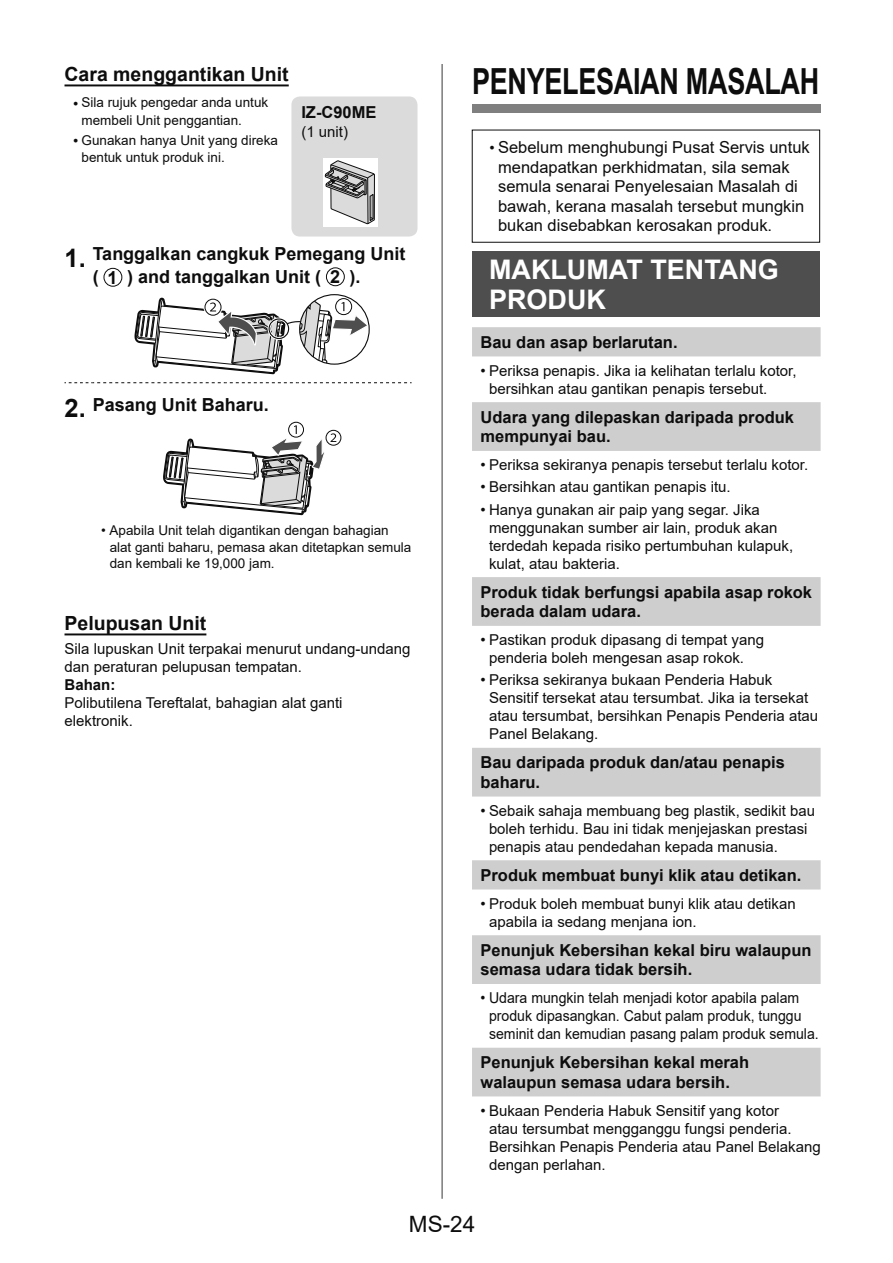
<style>
.page{position:relative;width:893px;height:1263px;background:#fff}
.page>*{position:absolute;margin:0;border:0;box-sizing:border-box;transform-origin:0 0}
.t1{font:700 36px "Arial";letter-spacing:-.01em;color:#0d0d0d;scale:.75 1}
.t2{font:700 27px/30px "Arial";color:#fff}
.t3{font:22.5px "Arial";color:#0d0d0d}
.t4{font:700 19.5px "Arial";color:#0d0d0d}
.t5{font:700 18px/22.5px "Arial";color:#0d0d0d}
.t6{font:700 16.5px/19.5px "Arial";color:#0d0d0d}
.t7{font:16.5px/19.5px "Arial";color:#0d0d0d}
.t8{font:15px/18px "Arial";color:#0d0d0d}
.t9{font:15px/18px "Arial";color:#0d0d0d;scale:.94 1}
.t10{font:700 15px "Arial";color:#0d0d0d}
.t11{font:13.5px/17.2px "Arial";color:#0d0d0d}
.s1{font-size:15px}
.s2{font-size:25.5px}
</style>
<div class="page">
<div style="left:472px;top:104px;width:348px;height:8px;background:#7f7f7f"></div>
<svg style="left:472px;top:327px;width:348px;height:769px"></svg>
<div style="left:473px;top:251px;width:347px;height:66px;background:#4e4e4e"></div>
<div style="left:291px;top:96px;width:126px;height:141px;background:#dbdbdb;border-radius:9px"></div>
<svg style="left:65px;top:84px;width:347px;height:300px"></svg>
<div style="left:288px;top:422px;width:16px;height:15px;border:1px solid #0d0d0d;border-radius:50%"></div>
<svg style="left:163px;top:425px;width:173px;height:91px"></svg>
<div style="left:326px;top:430px;width:15px;height:15px;border:1px solid #0d0d0d;border-radius:50%"></div>
<hr style="left:65px;top:633px;width:141px;height:2px;background:#0d0d0d">
<hr style="left:442px;top:64px;width:1px;height:1135px;background:#373737">
<h3 class="t4" style="left:65px;top:63px;width:226px">Cara menggantikan Unit</h3>
<p class="t11" style="left:82px;top:94px;width:188px;text-indent:-9px"><span class="s1">•</span> Sila rujuk pengedar anda untuk membeli Unit penggantian.</p>
<p class="t11" style="left:82px;top:131px;width:198px;text-indent:-9px"><span class="s1">•</span> Gunakan hanya Unit yang direka bentuk untuk produk ini.</p>
<p class="t6" style="left:301px;top:103px;width:77px">IZ-C90ME</p>
<p class="t8" style="left:301px;top:122px;width:48px">(1 unit)</p>
<p class="t5" style="left:93px;top:243px;width:314px;text-indent:-28px"><span class="s2">1.</span> Tanggalkan cangkuk Pemegang Unit ( 1 ) and tanggalkan Unit ( 2 ).</p>
<p class="t5" style="left:65px;top:393px;width:206px"><span class="s2">2.</span> Pasang Unit Baharu.</p>
<p class="t11" style="left:110px;top:522px;width:303px;line-height:16.5px;text-indent:-8px">• Apabila Unit telah digantikan dengan bahagian alat ganti baharu, pemasa akan ditetapkan semula dan kembali ke 19,000 jam.</p>
<h3 class="t4" style="left:65px;top:612px;width:143px">Pelupusan Unit</h3>
<p class="t8" style="left:65px;top:640px;width:347px">Sila lupuskan Unit terpakai menurut undang-undang dan peraturan pelupusan tempatan.</p>
<p class="t10" style="left:65px;top:676px;width:52px">Bahan:</p>
<p class="t8" style="left:65px;top:694px;width:280px">Polibutilena Tereftalat, bahagian alat ganti elektronik.</p>
<h1 class="t1" style="left:472px;top:61px;width:464px">PENYELESAIAN MASALAH</h1>
<p class="t7" style="left:498px;top:138px;width:313px;text-indent:-8px"><span class="s1">•</span> Sebelum menghubungi Pusat Servis untuk mendapatkan perkhidmatan, sila semak semula senarai Penyelesaian Masalah di bawah, kerana masalah tersebut mungkin bukan disebabkan kerosakan produk.</p>
<h2 class="t2" style="left:489px;top:255px;width:291px">MAKLUMAT TENTANG<br>PRODUK</h2>
<p class="t6" style="left:480px;top:332px;width:199px">Bau dan asap berlarutan.</p>
<p class="t8" style="left:489px;top:361px;width:309px;text-indent:-8px">• Periksa penapis. Jika ia kelihatan terlalu kotor, bersihkan atau gantikan penapis tersebut.</p>
<p class="t6" style="left:480px;top:407px;width:315px">Udara yang dilepaskan daripada produk mempunyai bau.</p>
<p class="t8" style="left:480px;top:456px;width:329px">• Periksa sekiranya penapis tersebut terlalu kotor.</p>
<p class="t8" style="left:480px;top:478px;width:252px">• Bersihkan atau gantikan penapis itu.</p>
<p class="t8" style="left:489px;top:500px;width:306px;text-indent:-8px">• Hanya gunakan air paip yang segar. Jika menggunakan sumber air lain, produk akan terdedah kepada risiko pertumbuhan kulapuk, kulat, atau bakteria.</p>
<p class="t6" style="left:480px;top:582px;width:333px">Produk tidak berfungsi apabila asap rokok berada dalam udara.</p>
<p class="t8" style="left:489px;top:631px;width:276px;text-indent:-8px">• Pastikan produk dipasang di tempat yang penderia boleh mengesan asap rokok.</p>
<p class="t8" style="left:489px;top:671px;width:331px;text-indent:-8px">• Periksa sekiranya bukaan Penderia Habuk Sensitif tersekat atau tersumbat. Jika ia tersekat atau tersumbat, bersihkan Penapis Penderia atau Panel Belakang.</p>
<p class="t6" style="left:480px;top:753px;width:306px">Bau daripada produk dan/atau penapis baharu.</p>
<p class="t8" style="left:489px;top:802px;width:327px;text-indent:-9px">• Sebaik sahaja membuang beg plastik, sedikit bau boleh terhidu. Bau ini tidak menjejaskan prestasi penapis atau pendedahan kepada manusia.</p>
<p class="t6" style="left:480px;top:865px;width:322px">Produk membuat bunyi klik atau detikan.</p>
<p class="t8" style="left:489px;top:895px;width:308px;text-indent:-8px">• Produk boleh membuat bunyi klik atau detikan apabila ia sedang menjana ion.</p>
<p class="t6" style="left:480px;top:940px;width:332px">Penunjuk Kebersihan kekal biru walaupun semasa udara tidak bersih.</p>
<p class="t9" style="left:489px;top:989px;width:352px;text-indent:-9px">• Udara mungkin telah menjadi kotor apabila palam produk dipasangkan. Cabut palam produk, tunggu seminit dan kemudian pasang palam produk semula.</p>
<p class="t6" style="left:480px;top:1053px;width:270px">Penunjuk Kebersihan kekal merah walaupun semasa udara bersih.</p>
<p class="t8" style="left:489px;top:1101px;width:333px;text-indent:-8px">• Bukaan Penderia Habuk Sensitif yang kotor<br>atau tersumbat mengganggu fungsi penderia.<br>Bersihkan Penapis Penderia atau Panel Belakang dengan perlahan.</p>
<h3 class="t3" style="left:409px;top:1212px;width:68px">MS-24</h3>
</div>
